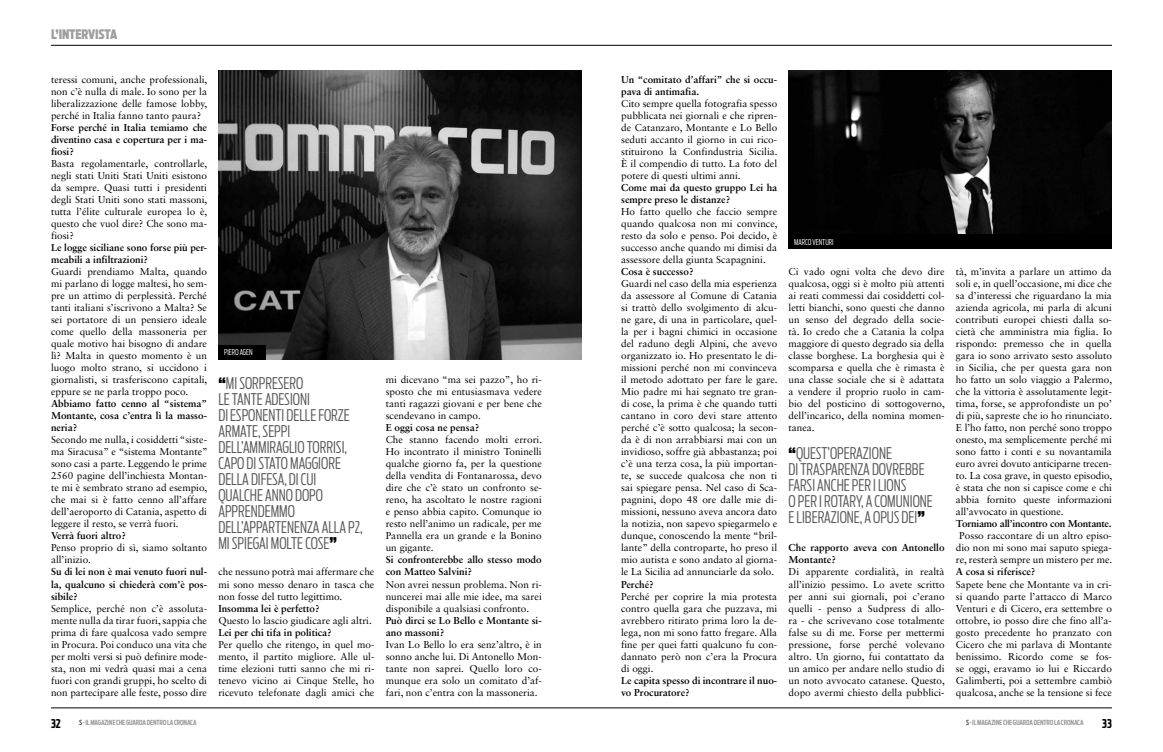
<style>
.page{position:relative;width:1163px;height:752px;background:#fff}
.page>*{position:absolute;margin:0;border:0;box-sizing:border-box;transform-origin:0 0}
.t1{font:300 16px/16px "Antenna Extra Cond";color:#58585a}
.t2{font:900 13px "Antenna Extra Cond";letter-spacing:-.01em;color:#9c9e9f}
.t3{font:700 12px "Antenna Extra Cond";color:#000}
.t4{font:10px/12px "Sabon LT Std";color:#000;text-align:justify}
.t5{font:700 10px/12px "Sabon LT Std";color:#000}
.t6{font:700 10px "Sabon LT Std";letter-spacing:-.02em;color:#000}
.t7{font:300 8px "Antenna Extra Cond";color:#fff}
.t8{font:700 7px "Antenna Extra Cond";letter-spacing:-.02em;color:#9c9e9f}
.s1{font-weight:900;color:#000}
.s2{color:#58585a}
</style>
<div class="page">
<hr style="left:51px;top:45px;width:1060px;height:1px;background:#000">
<hr style="left:51px;top:707px;width:1060px;height:1px;background:#000">
<img style="left:218px;top:71px;width:363px;height:288px">
<div style="left:218px;top:345px;width:48px;height:14px;background:#000"></div>
<img style="left:788px;top:71px;width:323px;height:163px">
<div style="left:788px;top:234px;width:323px;height:14px;background:#000"></div>
<h2 class="t2" style="left:51px;top:26px;width:68px">L’INTERVISTA</h2>
<p class="t4" style="left:51px;top:73px;width:158px">teressi comuni, anche professionali, non c’è nulla di male. Io sono per la liberalizzazione delle famose lobby, perché in Italia fanno tanto paura?</p>
<p class="t5" style="left:51px;top:121px;width:157px;text-align:justify">Forse perché in Italia temiamo che diventino casa e copertura per i ma&shy;fiosi?</p>
<p class="t4" style="left:51px;top:157px;width:158px">Basta regolamentarle, controllarle, negli stati Uniti Stati Uniti esistono da sempre. Quasi tutti i presidenti degli Stati Uniti sono stati massoni, tutta l’élite culturale europea lo è, questo che vuol dire? Che sono ma&shy;fiosi?</p>
<p class="t5" style="left:51px;top:241px;width:157px">Le logge siciliane sono forse più per&shy;meabili a infiltrazioni?</p>
<p class="t4" style="left:51px;top:265px;width:158px">Guardi prendiamo Malta, quando mi parlano di logge maltesi, ho sem&shy;pre un attimo di perplessità. Perché tanti italiani s’iscrivono a Malta? Se sei portatore di un pensiero ideale come quello della massoneria per quale motivo hai bisogno di andare lì? Malta in questo momento è un luogo molto strano, si uccidono i giornalisti, si trasferiscono capitali, eppure se ne parla troppo poco.</p>
<p class="t5" style="left:51px;top:397px;width:157px;text-align:justify">Abbiamo fatto cenno al “sistema” Montante, cosa c’entra lì la masso&shy;neria?</p>
<p class="t4" style="left:51px;top:433px;width:158px">Secondo me nulla, i cosiddetti “siste&shy;ma Siracusa” e “sistema Montante” sono casi a parte. Leggendo le prime 2560 pagine dell’inchiesta Montan&shy;te mi è sembrato strano ad esempio, che mai si è fatto cenno all’affare dell’aeroporto di Catania, aspetto di leggere il resto, se verrà fuori.</p>
<p class="t5" style="left:51px;top:529px;width:76px">Verrà fuori altro?</p>
<p class="t4" style="left:51px;top:541px;width:157px">Penso proprio di sì, siamo soltanto all’inizio.</p>
<p class="t5" style="left:51px;top:565px;width:157px;text-align:justify">Su di lei non è mai venuto fuori nul&shy;la, qualcuno si chiederà com’è pos&shy;sibile?</p>
<p class="t4" style="left:51px;top:601px;width:157px">Semplice, perché non c’è assoluta&shy;mente nulla da tirar fuori, sappia che prima di fare qualcosa vado sempre in Procura. Poi conduco una vita che per molti versi si può definire mode&shy;sta, non mi vedrà quasi mai a cena fuori con grandi gruppi, ho scelto di non partecipare alle feste, posso dire</p>
<p class="t7" style="left:224px;top:347px;width:30px">PIERO AGEN</p>
<h1 class="t1" style="left:218px;top:375px;width:146px"><span class="s1">“</span>MI SORPRESERO<br>LE TANTE ADESIONI<br>DI ESPONENTI DELLE FORZE<br>ARMATE, SEPPI<br>DELL’AMMIRAGLIO TORRISI,<br>CAPO DI STATO MAGGIORE<br>DELLA DIFESA, DI CUI<br>QUALCHE ANNO DOPO<br>APPRENDEMMO<br>DELL’APPARTENENZA ALLA P2,<br>MI SPIEGAI MOLTE COSE<span class="s1">”</span></h1>
<p class="t4" style="left:218px;top:565px;width:157px">che nessuno potrà mai affermare che mi sono messo denaro in tasca che non fosse del tutto legittimo.</p>
<p class="t5" style="left:218px;top:601px;width:103px">Insomma lei è perfetto?</p>
<p class="t4" style="left:218px;top:613px;width:155px">Questo lo lascio giudicare agli altri.</p>
<p class="t5" style="left:218px;top:625px;width:115px">Lei per chi tifa in politica?</p>
<p class="t4" style="left:218px;top:637px;width:157px">Per quello che ritengo, in quel mo&shy;mento, il partito migliore. Alle ul&shy;time elezioni tutti sanno che mi ri&shy;tenevo vicino ai Cinque Stelle, ho ricevuto telefonate dagli amici che</p>
<p class="t4" style="left:386px;top:373px;width:157px">mi dicevano “ma sei pazzo”, ho ri&shy;sposto che mi entusiasmava vedere tanti ragazzi giovani e per bene che scendevano in campo.</p>
<p class="t5" style="left:386px;top:421px;width:95px">E oggi cosa ne pensa?</p>
<p class="t4" style="left:386px;top:433px;width:158px">Che stanno facendo molti errori.<br>Ho incontrato il ministro Toninelli qualche giorno fa, per la questione della vendita di Fontanarossa, devo dire che c’è stato un confronto se&shy;reno, ha ascoltato le nostre ragioni e penso abbia capito. Comunque io resto nell’animo un radicale, per me Pannella era un grande e la Bonino un gigante.</p>
<p class="t5" style="left:386px;top:553px;width:157px">Si confronterebbe allo stesso modo con Matteo Salvini?</p>
<p class="t4" style="left:386px;top:577px;width:157px">Non avrei nessun problema. Non ri&shy;nuncerei mai alle mie idee, ma sarei disponibile a qualsiasi confronto.</p>
<p class="t5" style="left:386px;top:613px;width:157px">Può dirci se Lo Bello e Montante si&shy;ano massoni?</p>
<p class="t4" style="left:386px;top:637px;width:157px">Ivan Lo Bello lo era senz’altro, è in sonno anche lui. Di Antonello Mon&shy;tante non saprei. Quello loro co&shy;munque era solo un comitato d’af&shy;fari, non c’entra con la massoneria.</p>
<p class="t5" style="left:621px;top:73px;width:157px">Un “comitato d’affari” che si occu&shy;pava di antimafia.</p>
<p class="t4" style="left:621px;top:97px;width:158px">Cito sempre quella fotografia spesso pubblicata nei giornali e che ripren&shy;de Catanzaro, Montante e Lo Bello seduti accanto il giorno in cui rico&shy;stituirono la Confindustria Sicilia.<br>È il compendio di tutto. La foto del potere di questi ultimi anni.</p>
<p class="t5" style="left:621px;top:181px;width:157px">Come mai da questo gruppo Lei ha sempre preso le distanze?</p>
<p class="t4" style="left:621px;top:205px;width:158px">Ho fatto quello che faccio sempre quando qualcosa non mi convince, resto da solo e penso. Poi decido, è successo anche quando mi dimisi da assessore della giunta Scapagnini.</p>
<p class="t5" style="left:621px;top:265px;width:74px">Cosa è successo?</p>
<p class="t4" style="left:621px;top:277px;width:158px">Guardi nel caso della mia esperienza da assessore al Comune di Catania si trattò dello svolgimento di alcu&shy;ne gare, di una in particolare, quel&shy;la per i bagni chimici in occasione del raduno degli Alpini, che avevo organizzato io. Ho presentato le di&shy;missioni perché non mi convinceva il metodo adottato per fare le gare.<br>Mio padre mi hai segnato tre gran&shy;di cose, la prima è che quando tutti cantano in coro devi stare attento perché c’è sotto qualcosa; la secon&shy;da è di non arrabbiarsi mai con un invidioso, soffre già abbastanza; poi c’è una terza cosa, la più importan&shy;te, se succede qualcosa che non ti sai spiegare pensa. Nel caso di Sca&shy;pagnini, dopo 48 ore dalle mie di&shy;missioni, nessuno aveva ancora dato la notizia, non sapevo spiegarmelo e dunque, conoscendo la mente “bril&shy;lante” della controparte, ho preso il mio autista e sono andato al giorna&shy;le La Sicilia ad annunciarle da solo.</p>
<p class="t5" style="left:621px;top:577px;width:34px">Perché?</p>
<p class="t4" style="left:621px;top:589px;width:157px">Perché per coprire la mia protesta contro quella gara che puzzava, mi avrebbero ritirato prima loro la de&shy;lega, non mi sono fatto fregare. Alla fine per quei fatti qualcuno fu con&shy;dannato però non c’era la Procura di oggi.</p>
<p class="t5" style="left:621px;top:673px;width:157px">Le capita spesso di incontrare il nuo&shy;vo Procuratore?</p>
<p class="t7" style="left:794px;top:237px;width:41px">MARCO VENTURI</p>
<p class="t4" style="left:788px;top:265px;width:158px">Ci vado ogni volta che devo dire qualcosa, oggi si è molto più attenti ai reati commessi dai cosiddetti col&shy;letti bianchi, sono questi che danno un senso del degrado della socie&shy;tà. Io credo che a Catania la colpa maggiore di questo degrado sia della classe borghese. La borghesia qui è scomparsa e quella che è rimasta è una classe sociale che si è adattata a vendere il proprio ruolo in cam&shy;bio del posticino di sottogoverno, dell’incarico, della nomina momen&shy;tanea.</p>
<p class="t4" style="left:955px;top:265px;width:158px">tà, m’invita a parlare un attimo da soli e, in quell’occasione, mi dice che sa d’interessi che riguardano la mia azienda agricola, mi parla di alcuni contributi europei chiesti dalla so&shy;cietà che amministra mia figlia. Io rispondo: premesso che in quella gara io sono arrivato sesto assoluto in Sicilia, che per questa gara non ho fatto un solo viaggio a Palermo, che la vittoria è assolutamente legit&shy;tima, forse, se approfondiste un po’ di più, sapreste che io ho rinunciato.<br>E l’ho fatto, non perché sono troppo onesto, ma semplicemente perché mi sono fatto i conti e su novantamila euro avrei dovuto anticiparne trecen&shy;to. La cosa grave, in questo episodio, è stata che non si capisce come e chi abbia fornito queste informazioni all’avvocato in questione.</p>
<p class="t6" style="left:955px;top:517px;width:157px">Torniamo all’incontro con Montante.</p>
<p class="t4" style="left:955px;top:529px;width:158px;text-align:center">Posso raccontare di un altro episo&shy;dio non mi sono mai saputo spiega&shy;re, resterà sempre un mistero per me.</p>
<p class="t5" style="left:955px;top:565px;width:81px">A cosa si riferisce?</p>
<p class="t4" style="left:955px;top:577px;width:157px">Sapete bene che Montante va in cri&shy;si quando parte l’attacco di Marco Venturi e di Cicero, era settembre o ottobre, io posso dire che fino all’a&shy;gosto precedente ho pranzato con Cicero che mi parlava di Montante benissimo. Ricordo come se fos&shy;se oggi, eravamo io lui e Riccardo Galimberti, poi a settembre cambiò qualcosa, anche se la tensione si fece</p>
<h1 class="t1" style="left:788px;top:445px;width:146px"><span class="s1">“</span>QUEST’OPERAZIONE<br>DI TRASPARENZA DOVREBBE<br>FARSI ANCHE PER I LIONS<br>O PER I ROTARY, A COMUNIONE<br>E LIBERAZIONE, A OPUS DEI<span class="s1">”</span></h1>
<p class="t5" style="left:788px;top:541px;width:157px">Che rapporto aveva con Antonello<br>Montante?</p>
<p class="t4" style="left:788px;top:565px;width:158px">Di apparente cordialità, in realtà all’inizio pessimo. Lo avete scritto per anni sui giornali, poi c’erano quelli - penso a Sudpress di allo&shy;ra - che scrivevano cose totalmente false su di me. Forse per mettermi pressione, forse perché volevano altro. Un giorno, fui contattato da un amico per andare nello studio di un noto avvocato catanese. Questo, dopo avermi chiesto della pubblici-</p>
<p class="t3" style="left:51px;top:715px;width:11px">32</p>
<p class="t8" style="left:79px;top:718px;width:119px"><span class="s2">S</span> - IL MAGAZINE CHE GUARDA DENTRO LA CRONACA</p>
<p class="t8" style="left:965px;top:718px;width:119px"><span class="s2">S</span> - IL MAGAZINE CHE GUARDA DENTRO LA CRONACA</p>
<p class="t3" style="left:1101px;top:715px;width:11px">33</p>
</div>
